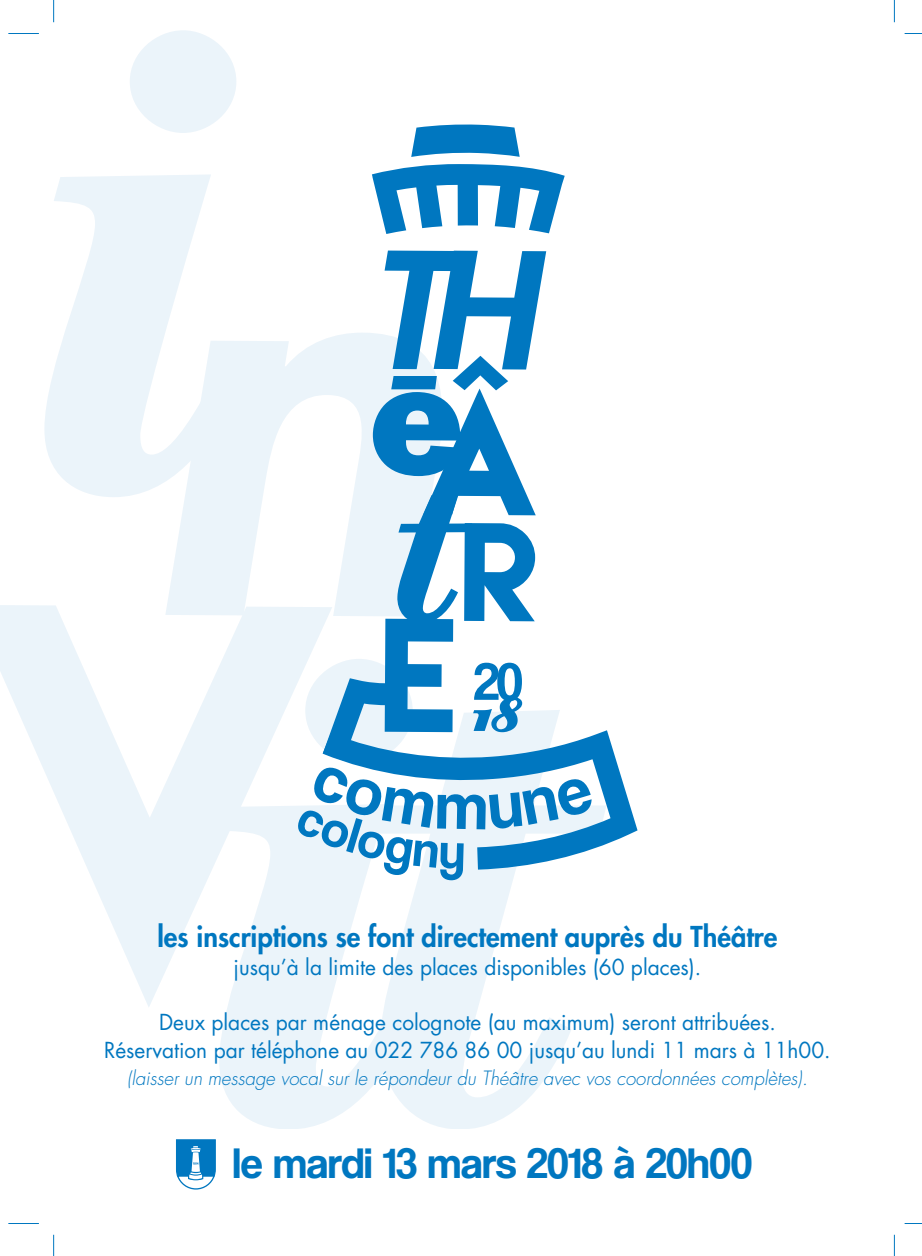
<style>
.page{position:relative;width:922px;height:1256px;background:#fff}
.page>*{position:absolute;margin:0;border:0;box-sizing:border-box;transform-origin:0 0}
.t1{font:italic 700 672.4px "Century";color:#0077c0}
.t2{font:italic 800 559.2px "Futura";color:#0077c0}
.t3{font:800 158.2px "Franklin Gothic";color:#0077c0}
.t4{font:italic 800 157px "Futura";color:#0077c0;scale:1.04 1}
.t5{font:143.6px "Lemon Milk";color:#0077c0}
.t6{font:124.2px "Lemon Milk";color:#0077c0}
.t7{font:59.2px "Creampuff";color:#0077c0;scale:.96 1}
.t8{font:54.2px "Coolvetica Rg";color:#0077c0}
.t9{font:44px "Coolvetica Rg";color:#0077c0}
.t10{font:800 28px "Futura";color:#0077c0}
.t11{font:21.6px/27.6px "Futura";color:#0077c0;text-align:center}
.t12{font:italic 300 19.2px "Futura";color:#0077c0}
</style>
<div class="page">
<svg style="left:53px;top:0;width:1px;height:22px"></svg>
<hr style="left:8px;top:33px;width:31px;height:1px;background:#0077c0">
<svg style="left:894px;top:0;width:1px;height:22px"></svg>
<svg style="left:905px;top:33px;width:17px;height:1px"></svg>
<svg style="left:53px;top:1235px;width:1px;height:21px"></svg>
<hr style="left:8px;top:1223px;width:31px;height:1px;background:#0077c0">
<svg style="left:894px;top:1235px;width:1px;height:21px"></svg>
<svg style="left:905px;top:1223px;width:17px;height:1px"></svg>
<svg style="left:176px;top:1139px;width:40px;height:51px"></svg>
<svg style="left:298px;top:678px;width:340px;height:202px"></svg>
<svg style="left:411px;top:124px;width:109px;height:33px"></svg>
<svg style="left:372px;top:164px;width:193px;height:70px"></svg>
<svg style="left:391px;top:356px;width:145px;height:267px"></svg>
<h3 class="t4" style="left:368px;top:206px;width:162px">TH</h3>
<h2 class="t2" style="left:137px;top:35px;width:303px">n</h2>
<h3 class="t3" style="left:369px;top:327px;width:98px">e</h3>
<h3 class="t6" style="left:464px;top:508px;width:81px">r</h3>
<h3 class="t5" style="left:385px;top:602px;width:79px">e</h3>
<h1 class="t1" style="left:208px;top:501px;width:418px">it</h1>
<h3 class="t8" style="left:474px;top:650px;width:50px">20</h3>
<h3 class="t7" style="left:472px;top:684px;width:55px">18</h3>
<p class="t10" style="left:157px;top:918px;width:621px">les inscriptions se font directement auprès du Théâtre</p>
<p class="t11" style="left:234px;top:953px;width:469px">jusqu’à la limite des places disponibles (60 places).</p>
<p class="t11" style="left:104px;top:1008px;width:728px">Deux places par ménage colognote (au maximum) seront attribuées.<br>Réservation par téléphone au 022 786 86 00 jusqu’au lundi 11 mars à 11h00.</p>
<p class="t12" style="left:127px;top:1066px;width:682px">(laisser un message vocal sur le répondeur du Théâtre avec vos coordonnées complètes).</p>
<h3 class="t9" style="left:233px;top:1138px;width:521px">le mardi 13 mars 2018 à 20h00</h3>
</div>
